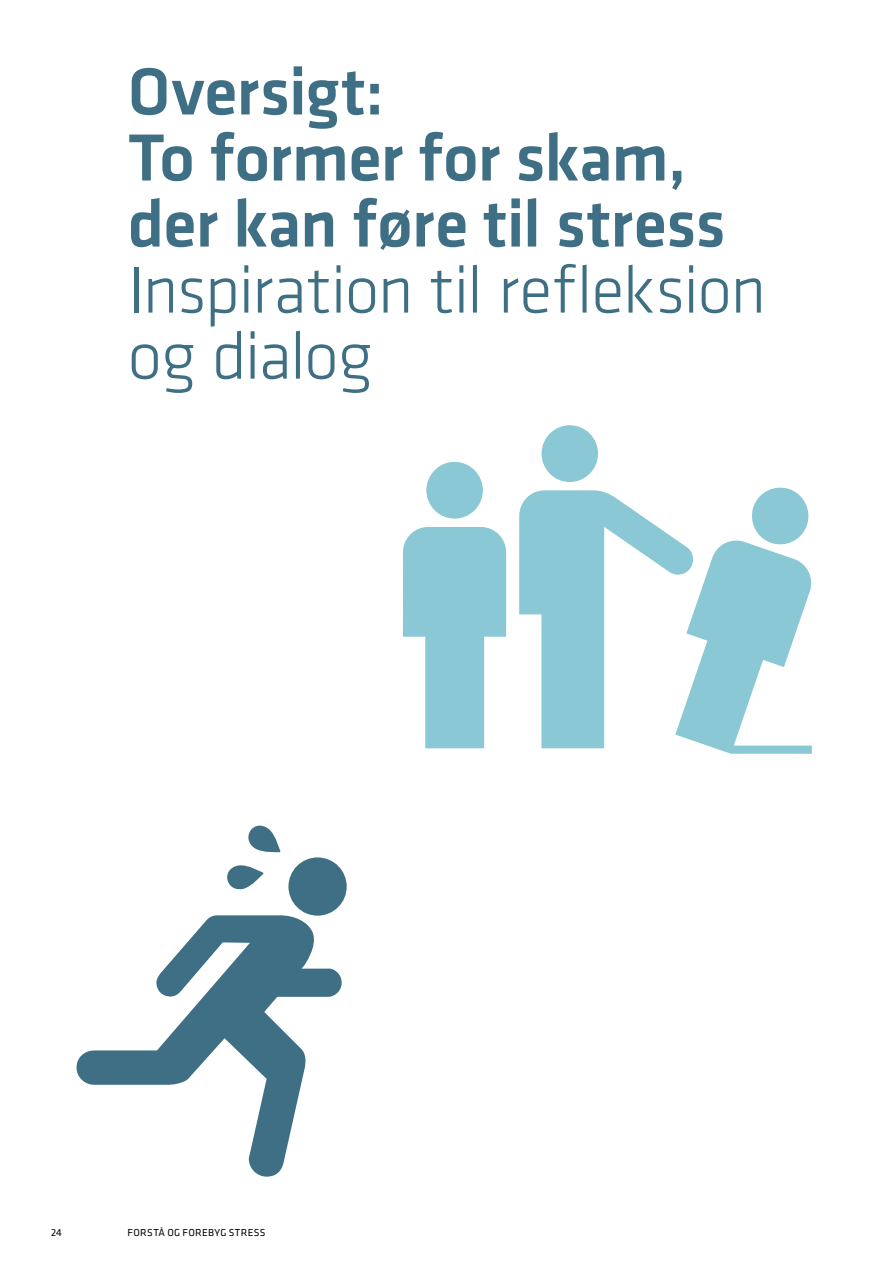
<style>
.page{position:relative;width:893px;height:1263px;background:#fff}
.page>*{position:absolute;margin:0;border:0;box-sizing:border-box;transform-origin:0 0}
.t1{font:500 69px/66px "Klavika Basic";letter-spacing:-.015em;color:#3e6f84}
.t2{font:300 69px/66px "Klavika Basic";letter-spacing:-.02em;color:#3e6f84}
.t3{font:10.5px "Klavika Basic";letter-spacing:.03em;color:#000}
</style>
<div class="page">
<svg style="left:77px;top:915px;width:265px;height:261px"></svg>
<div style="left:288px;top:857px;width:59px;height:59px;background:#3e6f84;border-radius:50%"></div>
<svg style="left:227px;top:865px;width:37px;height:25px"></svg>
<svg style="left:248px;top:825px;width:32px;height:28px"></svg>
<div style="left:426px;top:462px;width:57px;height:57px;background:#89c8d4;border-radius:50%"></div>
<div style="left:541px;top:425px;width:57px;height:57px;background:#89c8d4;border-radius:50%"></div>
<svg style="left:403px;top:527px;width:103px;height:221px"></svg>
<svg style="left:519px;top:490px;width:156px;height:258px;fill:#89c8d4"></svg>
<svg style="left:675px;top:487px;width:137px;height:267px"></svg>
<p class="t1" style="left:128px;top:57px;width:600px">Oversigt:<br>To former for skam, der kan føre til stress</p>
<p class="t2" style="left:128px;top:256px;width:640px">Inspiration til refleksion og dialog</p>
<p class="t3" style="left:51px;top:1225px;width:12px">24</p>
<p class="t3" style="left:128px;top:1225px;width:139px">FORSTÅ OG FOREBYG STRESS</p>
</div>
